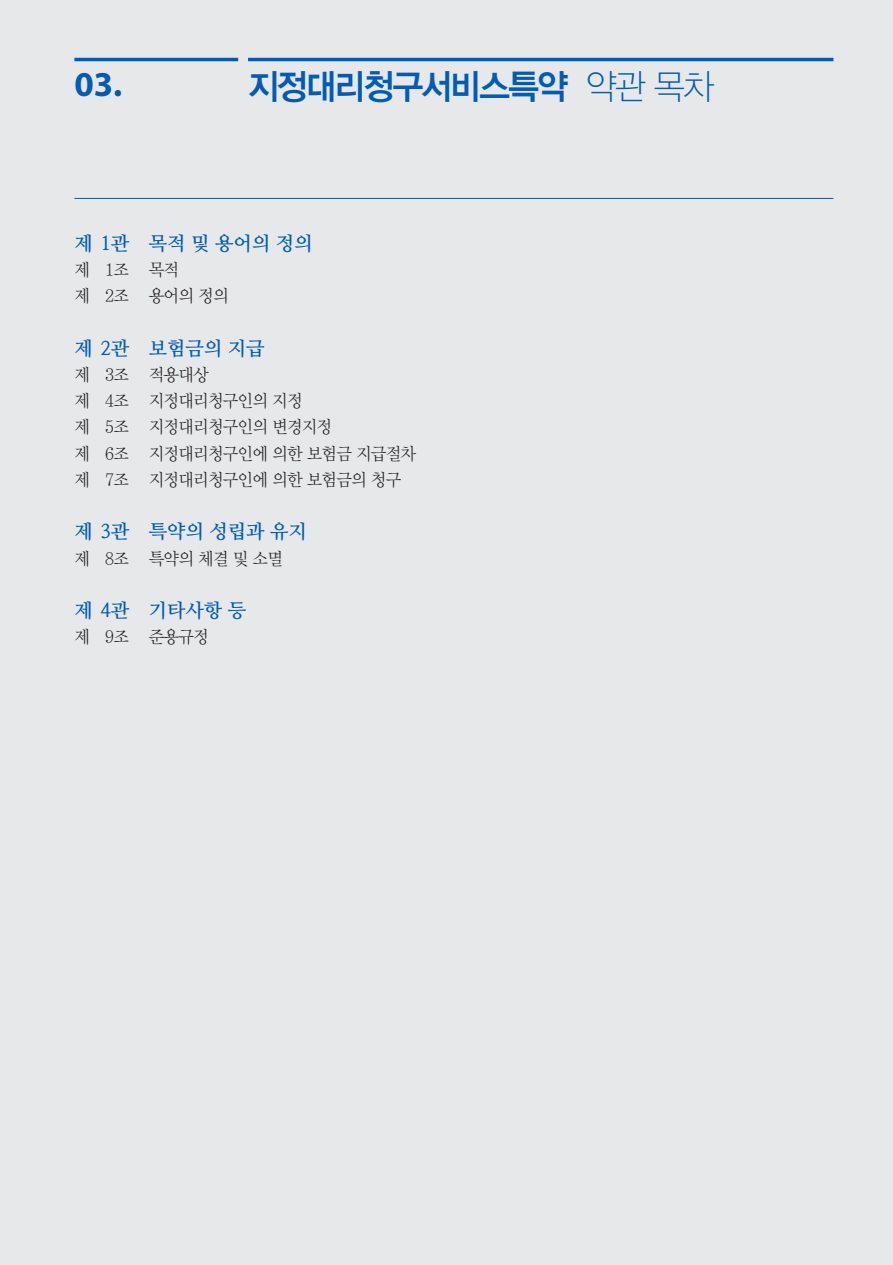
<style>
.page{position:relative;width:893px;height:1265px;background:#e7e8e9}
.page>*{position:absolute;margin:0;border:0;box-sizing:border-box;transform-origin:0 0}
.t1{font:35px "YDVYGO34";letter-spacing:-.05em;color:#005bb9;scale:.95 1}
.t2{font:700 35px "Myriad Pro";color:#005bb9}
.t3{font:19.25px "Nanum Myeongjo OTF Bold";color:#005bb9}
.t4{font:17.5px/26.2px "YDVY Mj O32";letter-spacing:-.05em;color:#231f20;scale:.95 1}
.s1{font-family:"YDVYGO31"}
</style>
<div class="page">
<hr style="left:74px;top:198px;width:759px;height:1px;background:#005bb9">
<hr style="left:248px;top:58px;width:585px;height:3px;background:#005bb9">
<hr style="left:74px;top:58px;width:164px;height:3px;background:#005bb9">
<h1 class="t2" style="left:74px;top:71px;width:49px">03.</h1>
<h1 class="t1" style="left:248px;top:67px;width:492px">지정대리청구서비스특약 <span class="s1">약관 목차</span></h1>
<p class="t3" style="left:74px;top:231px;width:240px">제 1관 목적 및 용어의 정의</p>
<p class="t4" style="left:74px;top:256px;width:164px">제 1조 목적<br>제 2조 용어의 정의</p>
<p class="t3" style="left:74px;top:336px;width:191px">제 2관 보험금의 지급</p>
<p class="t4" style="left:74px;top:361px;width:361px">제 3조 적용대상<br>제 4조 지정대리청구인의 지정<br>제 5조 지정대리청구인의 변경지정<br>제 6조 지정대리청구인에 의한 보험금 지급절차 제 7조 지정대리청구인에 의한 보험금의 청구</p>
<p class="t3" style="left:74px;top:520px;width:234px">제 3관 특약의 성립과 유지</p>
<p class="t4" style="left:74px;top:545px;width:221px">제 8조 특약의 체결 및 소멸</p>
<p class="t3" style="left:74px;top:598px;width:173px">제 4관 기타사항 등</p>
<p class="t4" style="left:74px;top:624px;width:143px">제 9조 준용규정</p>
</div>
